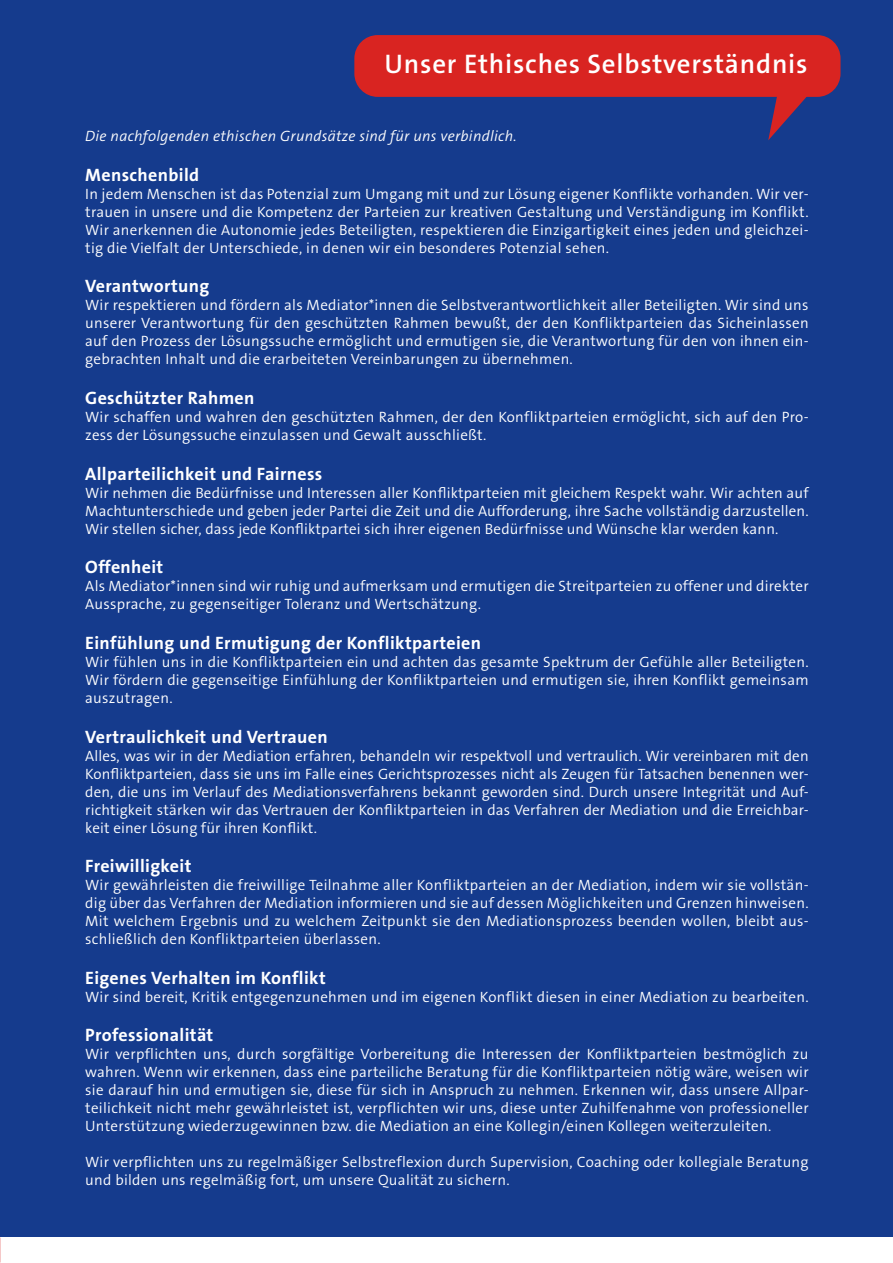
<style>
.page{position:relative;width:893px;height:1263px;background:#153b8d}
.page>*{position:absolute;margin:0;border:0;box-sizing:border-box;transform-origin:0 0}
.t1{font:600 27px "The Sans B6";letter-spacing:.03em;color:#fff}
.t2{font:700 18px "The Sans B7";letter-spacing:.02em;color:#fff}
.t3{font:300 15px/18px "The Sans B4";letter-spacing:.02em;color:#fff;text-align:justify}
.t4{font:italic 300 15px "The Sans B4";letter-spacing:.02em;color:#fff}
</style>
<div class="page">
<div style="left:354px;top:35px;width:486px;height:62px;background:#d92421;border-radius:23px"></div>
<svg style="left:768px;top:96px;width:40px;height:44px"></svg>
<div style="left:0;top:1237px;width:893px;height:26px;background:#fff"></div>
<h1 class="t1" style="left:384px;top:50px;width:425px">Unser Ethisches Selbstverständnis</h1>
<p class="t4" style="left:85px;top:128px;width:433px">Die nachfolgenden ethischen Grundsätze sind für uns verbindlich.</p>
<p class="t2" style="left:85px;top:165px;width:115px">Menschenbild</p>
<p class="t3" style="left:85px;top:185px;width:725px">In jedem Menschen ist das Potenzial zum Umgang mit und zur Lösung eigener Konflikte vorhanden. Wir ver&shy;trauen in unsere und die Kompetenz der Parteien zur kreativen Gestaltung und Verständigung im Konflikt.<br>Wir anerkennen die Autonomie jedes Beteiligten, respektieren die Einzigartigkeit eines jeden und gleichzei&shy;tig die Vielfalt der Unterschiede, in denen wir ein besonderes Potenzial sehen.</p>
<p class="t2" style="left:85px;top:277px;width:126px">Verantwortung</p>
<p class="t3" style="left:85px;top:297px;width:725px">Wir respektieren und fördern als Mediator*innen die Selbstverantwortlichkeit aller Beteiligten. Wir sind uns unserer Verantwortung für den geschützten Rahmen bewußt, der den Konfliktparteien das Sicheinlassen auf den Prozess der Lösungssuche ermöglicht und ermutigen sie, die Verantwortung für den von ihnen ein&shy;gebrachten Inhalt und die erarbeiteten Vereinbarungen zu übernehmen.</p>
<p class="t2" style="left:85px;top:388px;width:171px">Geschützter Rahmen</p>
<p class="t3" style="left:85px;top:409px;width:725px">Wir schaffen und wahren den geschützten Rahmen, der den Konfliktparteien ermöglicht, sich auf den Pro&shy;zess der Lösungssuche einzulassen und Gewalt ausschließt.</p>
<p class="t2" style="left:85px;top:464px;width:239px">Allparteilichkeit und Fairness</p>
<p class="t3" style="left:85px;top:484px;width:725px">Wir nehmen die Bedürfnisse und Interessen aller Konfliktparteien mit gleichem Respekt wahr. Wir achten auf Machtunterschiede und geben jeder Partei die Zeit und die Aufforderung, ihre Sache vollständig darzustellen.<br>Wir stellen sicher, dass jede Konfliktpartei sich ihrer eigenen Bedürfnisse und Wünsche klar werden kann.</p>
<p class="t2" style="left:85px;top:558px;width:80px">Offenheit</p>
<p class="t3" style="left:85px;top:578px;width:725px">Als Mediator*innen sind wir ruhig und aufmerksam und ermutigen die Streitparteien zu offener und direkter<br>Aussprache, zu gegenseitiger Toleranz und Wertschätzung.</p>
<p class="t2" style="left:85px;top:633px;width:397px">Einfühlung und Ermutigung der Konfliktparteien</p>
<p class="t3" style="left:85px;top:653px;width:725px">Wir fühlen uns in die Konfliktparteien ein und achten das gesamte Spektrum der Gefühle aller Beteiligten.<br>Wir fördern die gegenseitige Einfühlung der Konfliktparteien und ermutigen sie, ihren Konflikt gemeinsam auszutragen.</p>
<p class="t2" style="left:85px;top:727px;width:244px">Vertraulichkeit und Vertrauen</p>
<p class="t3" style="left:85px;top:747px;width:725px">Alles, was wir in der Mediation erfahren, behandeln wir respektvoll und vertraulich. Wir vereinbaren mit den Konfliktparteien, dass sie uns im Falle eines Gerichtsprozesses nicht als Zeugen für Tatsachen benennen wer&shy;den, die uns im Verlauf des Mediationsverfahrens bekannt geworden sind. Durch unsere Integrität und Auf&shy;richtigkeit stärken wir das Vertrauen der Konfliktparteien in das Verfahren der Mediation und die Erreichbar&shy;keit einer Lösung für ihren Konflikt.</p>
<p class="t2" style="left:85px;top:856px;width:108px">Freiwilligkeit</p>
<p class="t3" style="left:85px;top:877px;width:725px">Wir gewährleisten die freiwillige Teilnahme aller Konfliktparteien an der Mediation, indem wir sie vollstän&shy;dig über das Verfahren der Mediation informieren und sie auf dessen Möglichkeiten und Grenzen hinweisen.<br>Mit welchem Ergebnis und zu welchem Zeitpunkt sie den Mediationsprozess beenden wollen, bleibt aus&shy;schließlich den Konfliktparteien überlassen.</p>
<p class="t2" style="left:85px;top:968px;width:242px">Eigenes Verhalten im Konflikt</p>
<p class="t3" style="left:85px;top:988px;width:725px">Wir sind bereit, Kritik entgegenzunehmen und im eigenen Konflikt diesen in einer Mediation zu bearbeiten.</p>
<p class="t2" style="left:85px;top:1026px;width:130px">Professionalität</p>
<p class="t3" style="left:85px;top:1046px;width:725px">Wir verpflichten uns, durch sorgfältige Vorbereitung die Interessen der Konfliktparteien bestmöglich zu wahren. Wenn wir erkennen, dass eine parteiliche Beratung für die Konfliktparteien nötig wäre, weisen wir sie darauf hin und ermutigen sie, diese für sich in Anspruch zu nehmen. Erkennen wir, dass unsere Allpar&shy;teilichkeit nicht mehr gewährleistet ist, verpflichten wir uns, diese unter Zuhilfenahme von professioneller Unterstützung wiederzugewinnen bzw. die Mediation an eine Kollegin/einen Kollegen weiterzuleiten.</p>
<p class="t3" style="left:85px;top:1154px;width:725px">Wir verpflichten uns zu regelmäßiger Selbstreflexion durch Supervision, Coaching oder kollegiale Beratung und bilden uns regelmäßig fort, um unsere Qualität zu sichern.</p>
</div>
